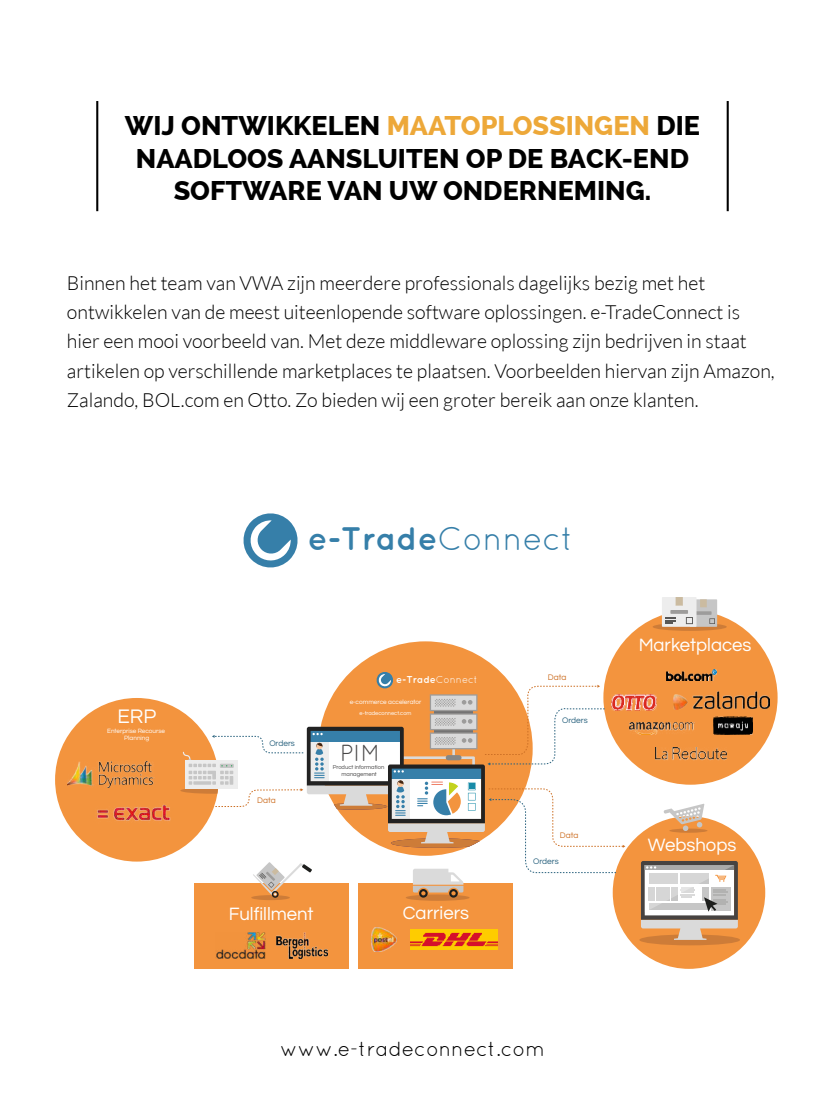
<style>
.page{position:relative;width:825px;height:1115px;background:#fff}
.page>*{position:absolute;margin:0;border:0;box-sizing:border-box;transform-origin:0 0}
.t1{font:700 32.55px "Quicksand";color:#367fa9}
.t2{font:800 27px/32.4px "Raleway";color:#000;text-align:center}
.t3{font:23.25px "Quicksand";color:#484747}
.t4{font:20.4px "Quicksand";color:#000}
.t5{font:20.4px "Questrial";color:#fff}
.t6{font:300 19.5px/29.4px "Lato";color:#000}
.t7{font:18.6px "Questrial";color:#fff}
.t8{font:700 9.9px "Quicksand";color:#fff}
.t9{font:8.4px "Questrial";color:#2b637f}
.t10{font:8.4px "Questrial";color:#cd7025}
.t11{font:6.45px/7.6px "Questrial";color:#fff;text-align:center}
.t12{font:5.85px/7.1px "Questrial";color:#484747;text-align:center}
.t13{font:5.7px "Questrial";color:#fff}
.s1{color:#eda839}
.s2{font-weight:400}
</style>
<div class="page">
<div style="left:55px;top:697px;width:164px;height:164px;background:#f3943e;border-radius:50%"></div>
<div style="left:318px;top:641px;width:215px;height:214px;background:#f3943e;border-radius:50%"></div>
<div style="left:194px;top:883px;width:154px;height:85px;background:#f3943e"></div>
<div style="left:359px;top:883px;width:154px;height:85px;background:#f3943e"></div>
<div style="left:613px;top:816px;width:152px;height:152px;background:#f3943e;border-radius:50%"></div>
<div style="left:603px;top:610px;width:174px;height:174px;background:#f3943e;border-radius:50%"></div>
<img style="left:68px;top:761px;width:87px;height:26px">
<img style="left:97px;top:804px;width:74px;height:17px">
<img style="left:410px;top:939px;width:87px;height:9px">
<img style="left:371px;top:939px;width:25px;height:12px">
<img style="left:738px;top:691px;width:31px;height:17px">
<svg style="left:653px;top:622px;width:74px;height:8px"></svg>
<div style="left:690px;top:599px;width:27px;height:27px;background:#c6c6c6"></div>
<svg style="left:700px;top:599px;width:7px;height:8px"></svg>
<hr style="left:695px;top:611px;width:16px;height:3px;background:#9d9c9b">
<svg style="left:709px;top:618px;width:6px;height:5px"></svg>
<div style="left:662px;top:597px;width:34px;height:29px;background:#ededed"></div>
<svg style="left:676px;top:597px;width:7px;height:8px"></svg>
<svg style="left:670px;top:609px;width:18px;height:4px"></svg>
<svg style="left:665px;top:617px;width:11px;height:6px"></svg>
<svg style="left:686px;top:617px;width:7px;height:7px"></svg>
<div style="left:639px;top:934px;width:101px;height:11px;background:#cd7c38;border-radius:50%"></div>
<img style="left:738px;top:716px;width:14px;height:18px">
<img style="left:216px;top:939px;width:50px;height:19px">
<img style="left:276px;top:939px;width:52px;height:19px">
<svg style="left:180px;top:670px;width:558px;height:269px"></svg>
<svg style="left:243px;top:513px;width:55px;height:55px"></svg>
<hr style="left:96px;top:101px;width:2px;height:110px;background:#000">
<hr style="left:727px;top:101px;width:2px;height:110px;background:#000">
<h2 class="t2" style="left:125px;top:111px;width:577px">WIJ ONTWIKKELEN <span class="s1">MAATOPLOSSINGEN</span> DIE<br>NAADLOOS AANSLUITEN OP DE BACK-END<br>SOFTWARE VAN UW ONDERNEMING.</h2>
<p class="t6" style="left:67px;top:269px;width:709px">Binnen het team van VWA zijn meerdere professionals dagelijks bezig met het ontwikkelen van de meest uiteenlopende software oplossingen. e-TradeConnect is hier een mooi voorbeeld van. Met deze middleware oplossing zijn bedrijven in staat artikelen op verschillende marketplaces te plaatsen. Voorbeelden hiervan zijn Amazon, Zalando, BOL.com en Otto. Zo bieden wij een groter bereik aan onze klanten.</p>
<p class="t5" style="left:117px;top:708px;width:40px">ERP</p>
<p class="t11" style="left:107px;top:727px;width:59px">Enterprise Recourse<br>Planning</p>
<h1 class="t1" style="left:308px;top:519px;width:268px">e-Trade<span class="s2">Connect</span></h1>
<p class="t8" style="left:396px;top:673px;width:83px">e-Trade<span class="s2">Connect</span></p>
<p class="t9" style="left:269px;top:740px;width:27px">Orders</p>
<p class="t10" style="left:257px;top:797px;width:20px">Data</p>
<p class="t11" style="left:350px;top:698px;width:73px">e-commerce accelerator</p>
<p class="t13" style="left:360px;top:710px;width:53px">e-tradeconnect.com</p>
<p class="t3" style="left:340px;top:739px;width:42px">PIM</p>
<p class="t12" style="left:333px;top:764px;width:53px">Product information management</p>
<p class="t7" style="left:229px;top:906px;width:86px">Fulfillment</p>
<p class="t7" style="left:403px;top:905px;width:68px">Carriers</p>
<p class="t10" style="left:548px;top:674px;width:20px">Data</p>
<p class="t9" style="left:562px;top:716px;width:27px">Orders</p>
<p class="t10" style="left:560px;top:831px;width:20px">Data</p>
<p class="t9" style="left:533px;top:857px;width:27px">Orders</p>
<p class="t4" style="left:280px;top:1036px;width:266px">www.e-tradeconnect.com</p>
<p class="t7" style="left:639px;top:637px;width:114px">Marketplaces</p>
<p class="t7" style="left:648px;top:837px;width:90px">Webshops</p>
</div>
